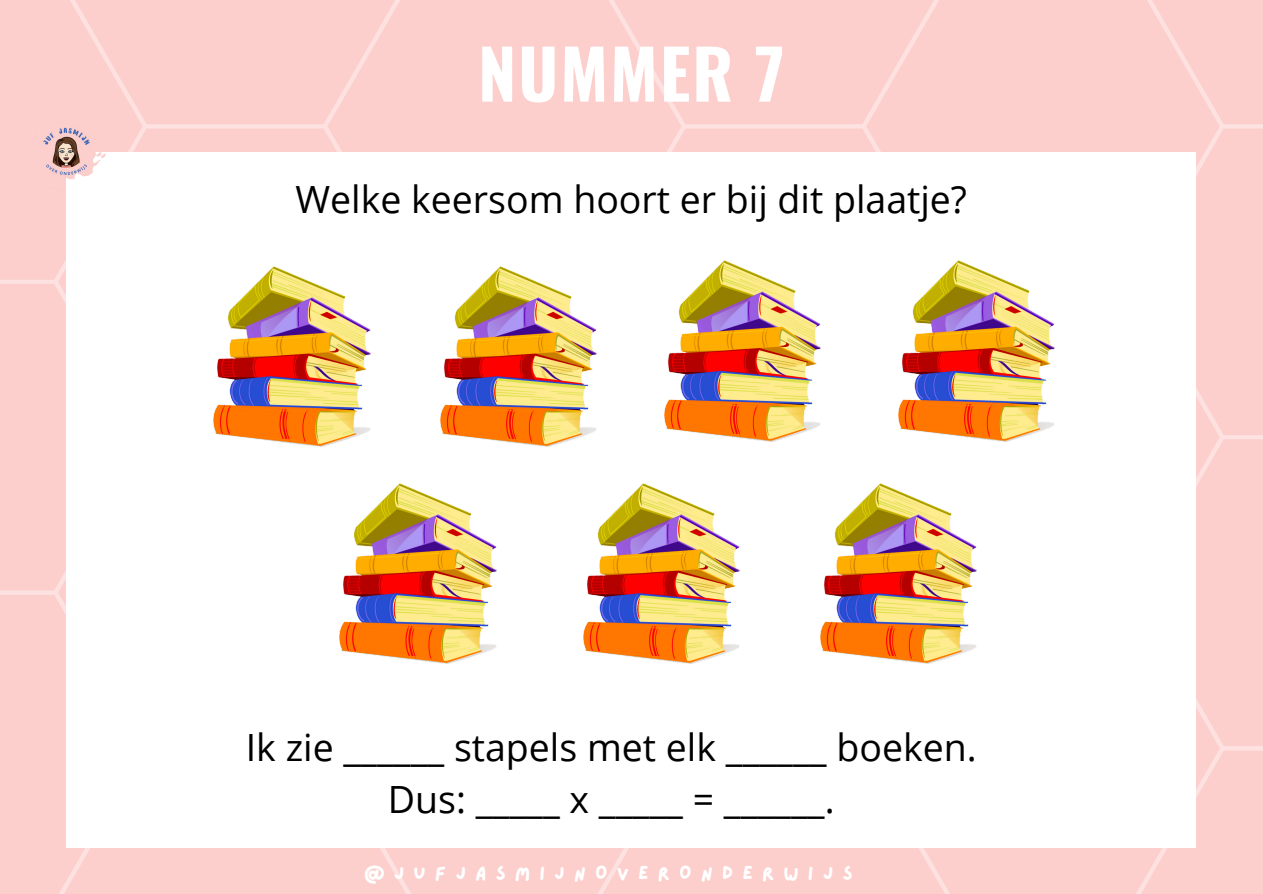
<style>
.page{position:relative;width:1263px;height:894px;background:#fff}
.page>*{position:absolute;margin:0;border:0;box-sizing:border-box;transform-origin:0 0}
.t1{font:700 67.95px "Oswald";letter-spacing:.03em;color:#fff}
.t2{font:37.5px "Open Sans";color:#000}
.t3{font:19.2px "Lazydog";letter-spacing:.475em;color:#fff}
</style>
<div class="page">
<div style="left:0;top:0;width:1263px;height:893px;background:#fccfcd"></div>
<div style="left:67px;top:152px;width:1129px;height:695px;background:#fff"></div>
<img style="left:23px;top:108px;width:87px;height:88px">
<img style="left:214px;top:267px;width:156px;height:180px">
<img style="left:340px;top:483px;width:156px;height:180px">
<img style="left:441px;top:267px;width:156px;height:180px">
<img style="left:583px;top:483px;width:156px;height:180px">
<img style="left:665px;top:261px;width:156px;height:180px">
<img style="left:820px;top:483px;width:157px;height:180px">
<img style="left:898px;top:261px;width:157px;height:180px">
<p class="t1" style="left:478px;top:21px;width:308px">NUMMER 7</p>
<p class="t2" style="left:295px;top:173px;width:673px">Welke keersom hoort er bij dit plaatje?</p>
<p class="t2" style="left:246px;top:720px;width:732px">Ik zie ______ stapels met elk ______ boeken.</p>
<p class="t2" style="left:388px;top:772px;width:448px">Dus: _____ x _____ = ______.</p>
<p class="t3" style="left:364px;top:863px;width:490px">@JUFJASMIJNOVERONDERWIJS</p>
</div>
